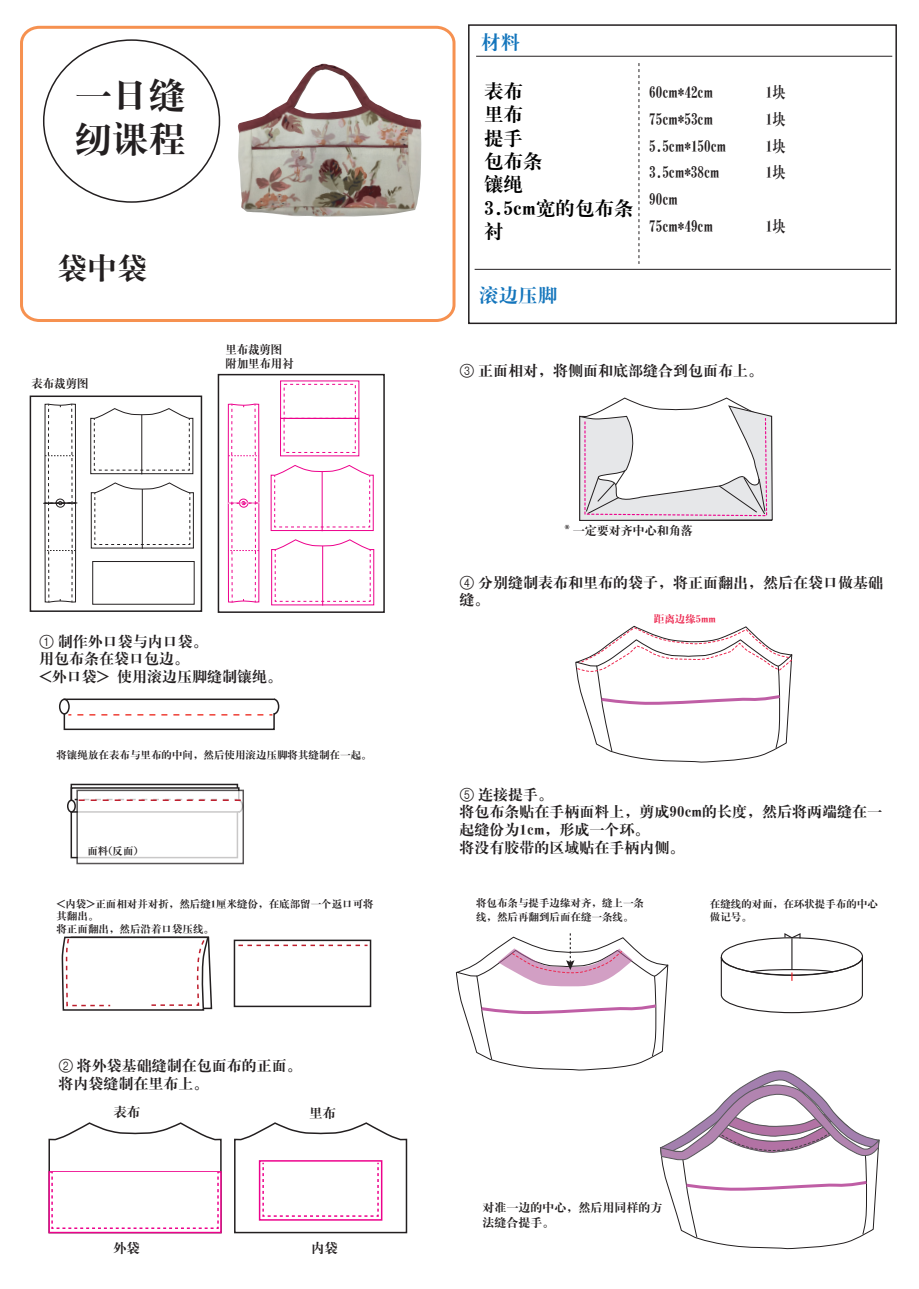
<style>
.page{position:relative;width:919px;height:1289px;background:#fff}
.page>*{position:absolute;margin:0;border:0;box-sizing:border-box;transform-origin:0 0}
.t1{font:36.9px/44.2px "H Ya 4 gj";color:#231f20}
.t2{font:30px "H Ya 4 gj";color:#231f20}
.t3{font:19.5px/23.4px "H Ya 4 gj";color:#000}
.t4{font:19.5px "H Ya 4 gj";color:#1375bc}
.t5{font:16.5px/26.7px "H Ya 4 gj";color:#231f20;scale:.8 1}
.t6{font:15px/17.5px "H Ya 4 gj";color:#231f20}
.t7{font:13.5px "H Ya 4 gj";color:#231f20}
.t8{font:12px/15px "H Ya 4 gj";color:#231f20}
.t9{font:12px/14.4px "H Ya 4 gj";color:#231f20;scale:.95 1}
.t10{font:10.5px/12.5px "H Ya 4 gj";color:#231f20}
.t11{font:10.5px "H Ya 4 gj";color:#ed274f}
.s1{font-family:"Round Num Wnew"}
.s2{font-family:"Koz Go Pro"}
</style>
<div class="page">
<svg style="left:20px;top:25px;width:436px;height:297px"></svg>
<div style="left:468px;top:24px;width:428px;height:300px;border:2px solid #231f20"></div>
<hr style="left:476px;top:56px;width:416px;height:1px;background:#231f20">
<svg style="left:638px;top:63px;width:1px;height:201px"></svg>
<img style="left:238px;top:64px;width:183px;height:153px">
<div style="left:71px;top:783px;width:167px;height:75px;border:2px solid #231f20"></div>
<div style="left:59px;top:698px;width:11px;height:16px;border:2px solid #231f20;border-radius:50%"></div>
<svg style="left:63px;top:698px;width:217px;height:32px"></svg>
<div style="left:67px;top:799px;width:9px;height:13px;border:2px solid #231f20;border-radius:50%"></div>
<div style="left:76px;top:789px;width:168px;height:75px;background:#fff;border:2px solid #231f20"></div>
<svg style="left:70px;top:786px;width:174px;height:27px"></svg>
<svg style="left:61px;top:936px;width:152px;height:75px"></svg>
<div style="left:234px;top:939px;width:137px;height:68px;border:2px solid #231f20"></div>
<svg style="left:238px;top:944px;width:129px;height:2px"></svg>
<svg style="left:48px;top:1123px;width:174px;height:110px"></svg>
<svg style="left:234px;top:1123px;width:174px;height:110px"></svg>
<div style="left:218px;top:374px;width:167px;height:239px;border:2px solid #231f20"></div>
<div style="left:30px;top:395px;width:172px;height:217px;background:#fff;border:2px solid #231f20"></div>
<div style="left:92px;top:561px;width:102px;height:43px;border:1px solid #231f20"></div>
<svg style="left:91px;top:483px;width:103px;height:65px"></svg>
<hr style="left:142px;top:489px;width:1px;height:59px;background:#231f20">
<svg style="left:43px;top:404px;width:34px;height:198px"></svg>
<div style="left:280px;top:418px;width:79px;height:38px;border:1px solid #ed028c"></div>
<svg style="left:90px;top:408px;width:103px;height:66px"></svg>
<hr style="left:141px;top:414px;width:1px;height:60px;background:#231f20">
<svg style="left:271px;top:540px;width:103px;height:65px"></svg>
<hr style="left:322px;top:546px;width:1px;height:59px;background:#ed028c">
<svg style="left:227px;top:404px;width:33px;height:198px"></svg>
<svg style="left:271px;top:465px;width:102px;height:66px"></svg>
<hr style="left:322px;top:471px;width:1px;height:60px;background:#ed028c">
<svg style="left:579px;top:398px;width:194px;height:123px"></svg>
<svg style="left:575px;top:626px;width:217px;height:137px"></svg>
<svg style="left:455px;top:933px;width:424px;height:316px"></svg>
<hr style="left:474px;top:269px;width:416px;height:1px;background:#231f20">
<h1 class="t1" style="left:75px;top:73px;width:112px">一日缝纫课程</h1>
<h2 class="t2" style="left:57px;top:253px;width:91px">袋中袋</h2>
<p class="t9" style="left:31px;top:376px;width:61px">表布裁剪图</p>
<p class="t9" style="left:225px;top:342px;width:73px">里布裁剪图附加里布用衬</p>
<p class="t6" style="left:39px;top:632px;width:245px"><span class="s1">1</span> 制作外口袋与内口袋。<br>用包布条在袋口包边。<br>&lt;外口袋&gt; 使用滚边压脚缝制镶绳。</p>
<p class="t10" style="left:56px;top:749px;width:316px">将镶绳放在表布与里布的中间，然后使用滚边压脚将其缝制在一起。</p>
<p class="t10" style="left:87px;top:844px;width:52px">面料(反面)</p>
<p class="t10" style="left:56px;top:897px;width:319px">&lt;内袋&gt;正面相对并对折，然后缝1厘米缝份，在底部留一个返口可将其翻出。<br>将正面翻出，然后沿着口袋压线。</p>
<p class="t6" style="left:58px;top:1056px;width:245px;line-height:18px"><span class="s1">2</span> 将外袋基础缝制在包面布的正面。将内袋缝制在里布上。</p>
<p class="t7" style="left:113px;top:1105px;width:28px">表布</p>
<p class="t7" style="left:309px;top:1106px;width:28px">里布</p>
<p class="t7" style="left:113px;top:1241px;width:28px">外袋</p>
<p class="t7" style="left:311px;top:1241px;width:28px">内袋</p>
<h3 class="t4" style="left:481px;top:32px;width:40px">材料</h3>
<h3 class="t3" style="left:484px;top:79px;width:151px">表布<br>里布<br>提手<br>包布条<br>镶绳<br>3.5cm宽的包布条衬</h3>
<p class="t5" style="left:649px;top:79px;width:81px">60cm*42cm</p>
<p class="t5" style="left:765px;top:79px;width:26px">1块</p>
<p class="t5" style="left:649px;top:106px;width:81px">75cm*53cm</p>
<p class="t5" style="left:765px;top:106px;width:26px">1块</p>
<p class="t5" style="left:649px;top:132px;width:98px">5.5cm*150cm</p>
<p class="t5" style="left:765px;top:132px;width:26px">1块</p>
<p class="t5" style="left:649px;top:159px;width:89px">3.5cm*38cm</p>
<p class="t5" style="left:765px;top:159px;width:26px">1块</p>
<p class="t5" style="left:649px;top:186px;width:81px">90cm<br>75cm*49cm</p>
<p class="t5" style="left:765px;top:212px;width:26px">1块</p>
<h3 class="t4" style="left:479px;top:285px;width:79px">滚边压脚</h3>
<p class="t6" style="left:459px;top:362px;width:305px"><span class="s1">3</span> 正面相对，将侧面和底部缝合到包面布上。</p>
<p class="t8" style="left:564px;top:523px;width:130px"><span class="s2">*</span> 一定要对齐中心和角落</p>
<p class="t6" style="left:459px;top:574px;width:425px;line-height:16.8px"><span class="s1">4</span> 分别缝制表布和里布的袋子，将正面翻出，然后在袋口做基础缝。</p>
<p class="t11" style="left:653px;top:613px;width:64px">距离边缘5mm</p>
<p class="t6" style="left:459px;top:785px;width:424px"><span class="s1">5</span> 连接提手。<br>将包布条贴在手柄面料上，剪成90cm的长度，然后将两端缝在一起缝份为1cm，形成一个环。<br>将没有胶带的区域贴在手柄内侧。</p>
<p class="t10" style="left:476px;top:896px;width:169px;line-height:13.5px">将包布条与提手边缘对齐，缝上一条线，然后再翻到后面在缝一条线。</p>
<p class="t10" style="left:709px;top:896px;width:169px;line-height:13.5px">在缝线的对面，在环状提手布的中心做记号。</p>
<p class="t8" style="left:482px;top:1199px;width:181px">对准一边的中心，然后用同样的方法缝合提手。</p>
</div>
